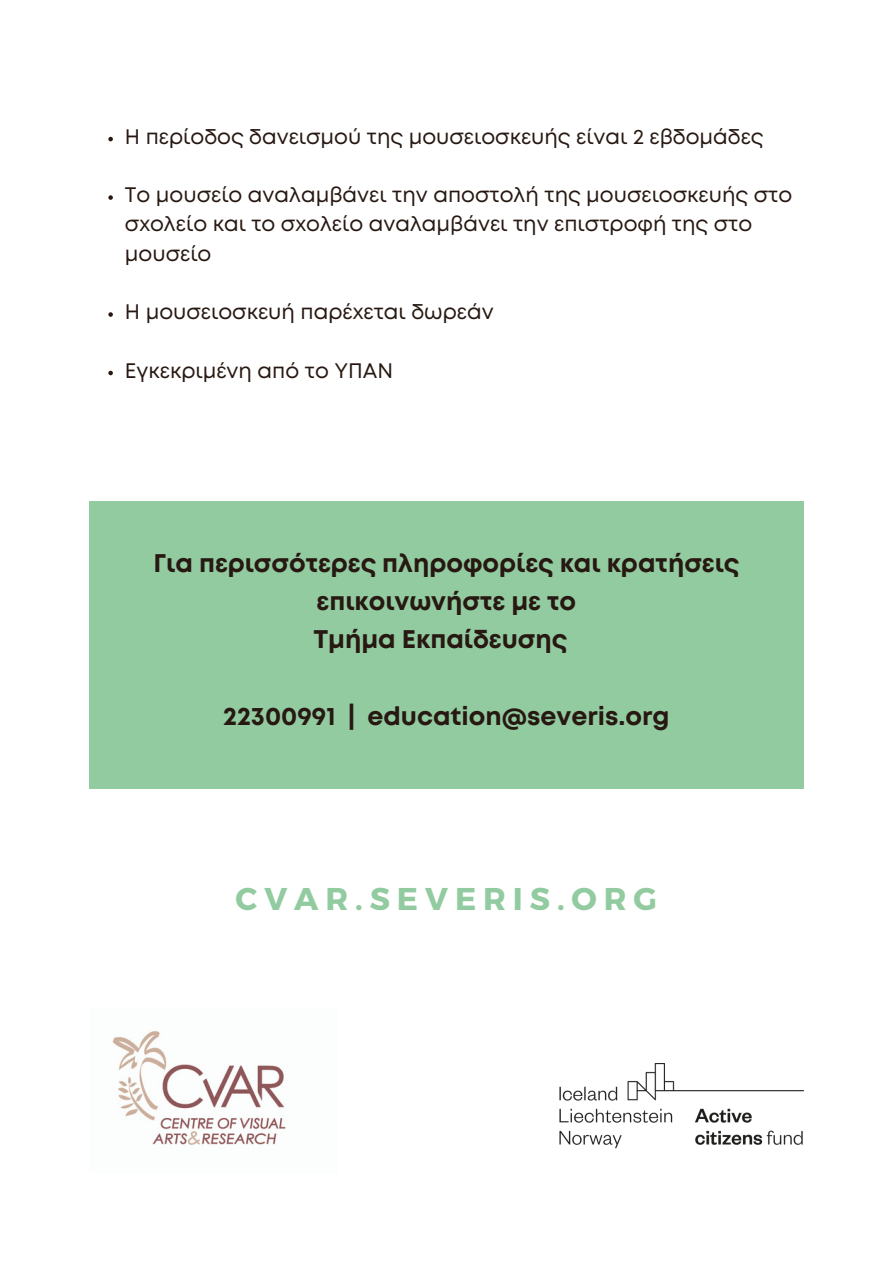
<style>
.page{position:relative;width:893px;height:1264px;background:#fff}
.page>*{position:absolute;margin:0;border:0;box-sizing:border-box;transform-origin:0 0}
.t1{font:700 31.5px "Montserrat";letter-spacing:.22em;color:#92cba0}
.t2{font:700 25.5px/38.2px "Mont";color:#271812;text-align:center}
.t3{font:21px/29.2px "Mont";color:#271812}
</style>
<div class="page">
<div style="left:89px;top:501px;width:714px;height:287px;background:#92cba0"></div>
<img style="left:112px;top:1030px;width:174px;height:115px">
<img style="left:559px;top:1063px;width:244px;height:85px">
<svg style="left:108px;top:137px;width:5px;height:4px"></svg>
<svg style="left:108px;top:195px;width:5px;height:5px"></svg>
<svg style="left:108px;top:312px;width:5px;height:5px"></svg>
<svg style="left:108px;top:371px;width:5px;height:4px"></svg>
<p class="t3" style="left:125px;top:123px;width:640px">Η περίοδος δανεισμού της μουσειοσκευής είναι 2 εβδομάδες</p>
<p class="t3" style="left:125px;top:182px;width:668px">Το μουσείο αναλαμβάνει την αποστολή της μουσειοσκευής στο σχολείο και το σχολείο αναλαμβάνει την επιστροφή της στο μουσείο</p>
<p class="t3" style="left:125px;top:298px;width:370px">Η μουσειοσκευή παρέχεται δωρεάν</p>
<p class="t3" style="left:125px;top:357px;width:270px">Εγκεκριμένη από το ΥΠΑΝ</p>
<p class="t2" style="left:153px;top:546px;width:587px">Για περισσότερες πληροφορίες και κρατήσεις επικοινωνήστε με το<br>Τμήμα Εκπαίδευσης</p>
<p class="t2" style="left:223px;top:698px;width:448px">22300991 | education@severis.org</p>
<h1 class="t1" style="left:236px;top:878px;width:423px">CVAR.SEVERIS.ORG</h1>
</div>
